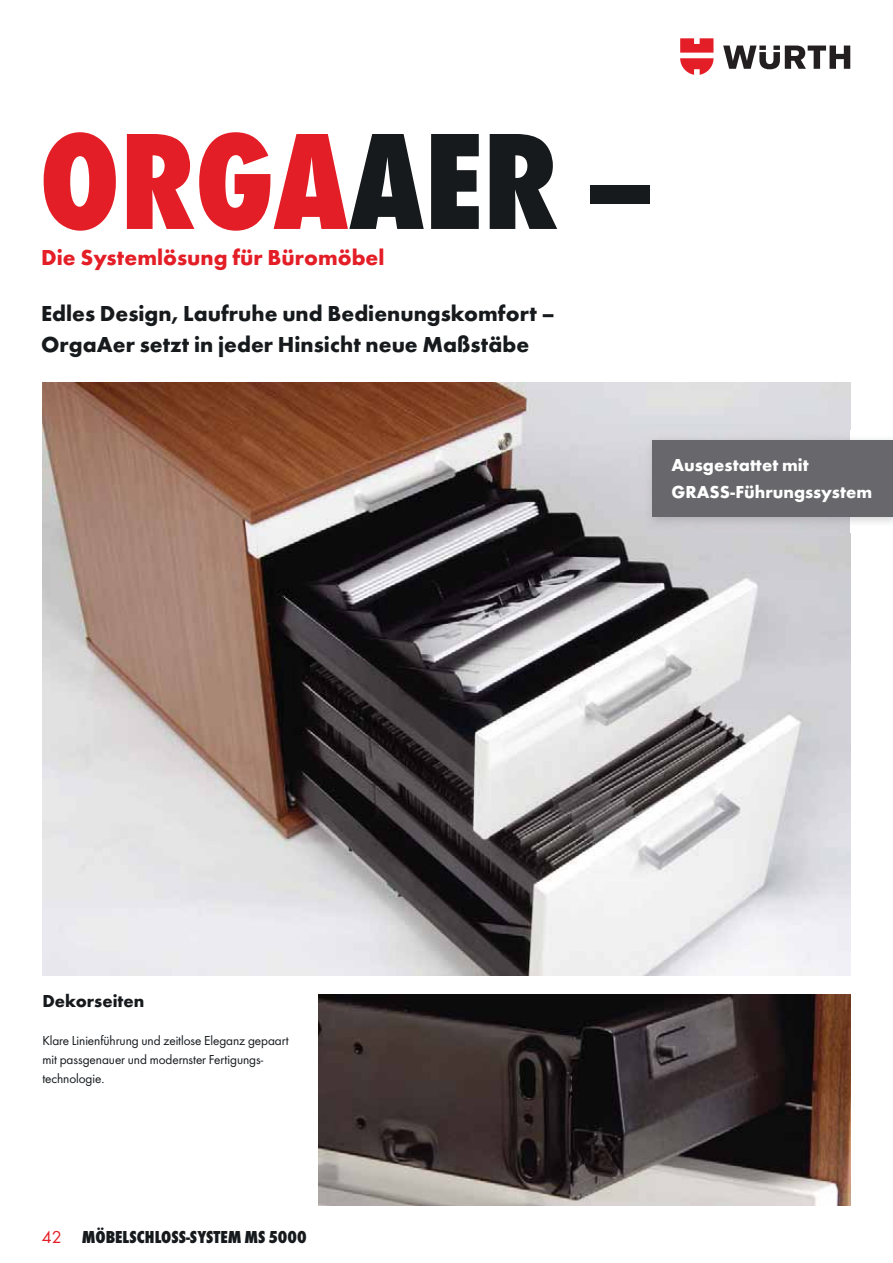
<style>
.page{position:relative;width:893px;height:1263px;background:#fff}
.page>*{position:absolute;margin:0;border:0;box-sizing:border-box;transform-origin:0 0}
.t1{font:800 condensed 142.5px "Wuerth";color:#e41e26}
.t2{font:700 22.5px/30.8px "Wuerth";color:#161a1d}
.t3{font:700 22.5px "Wuerth";color:#e41e26}
.t4{font:700 18px/27px "Wuerth";color:#fff}
.t5{font:800 condensed 18px "Wuerth";color:#161a1d}
.t6{font:700 18px "Wuerth";color:#161a1d}
.t7{font:13.5px/19px "Wuerth";letter-spacing:-.005em;color:#161a1d}
.s1{color:#161a1d}
.s2{font-weight:400;font-stretch:normal;color:#e41e26}
</style>
<div class="page">
<svg style="left:723px;top:46px;width:127px;height:23px"></svg>
<svg style="left:680px;top:38px;width:33px;height:37px"></svg>
<img style="left:42px;top:383px;width:808px;height:593px">
<img style="left:319px;top:995px;width:531px;height:210px">
<img style="left:643px;top:430px;width:249px;height:102px">
<div style="left:652px;top:440px;width:240px;height:77px;background:#68676c"></div>
<h1 class="t1" style="left:39px;top:96px;width:620px">ORGA<span class="s1">AER –</span></h1>
<h2 class="t3" style="left:41px;top:248px;width:345px">Die Systemlösung für Büromöbel</h2>
<h2 class="t2" style="left:41px;top:300px;width:515px">Edles Design, Laufruhe und Bedienungskomfort –<br>OrgaAer setzt in jeder Hinsicht neue Maßstäbe</h2>
<h3 class="t4" style="left:671px;top:453px;width:202px">Ausgestattet mit<br>GRASS-Führungssystem</h3>
<h3 class="t6" style="left:42px;top:994px;width:104px">Dekorseiten</h3>
<p class="t7" style="left:42px;top:1032px;width:248px">Klare Linienführung und zeitlose Eleganz gepaart mit passgenauer und modernster Fertigungs - technologie.</p>
<h3 class="t5" style="left:42px;top:1227px;width:266px"><span class="s2">42</span> MÖBELSCHLOSS-SYSTEM MS 5000</h3>
</div>
